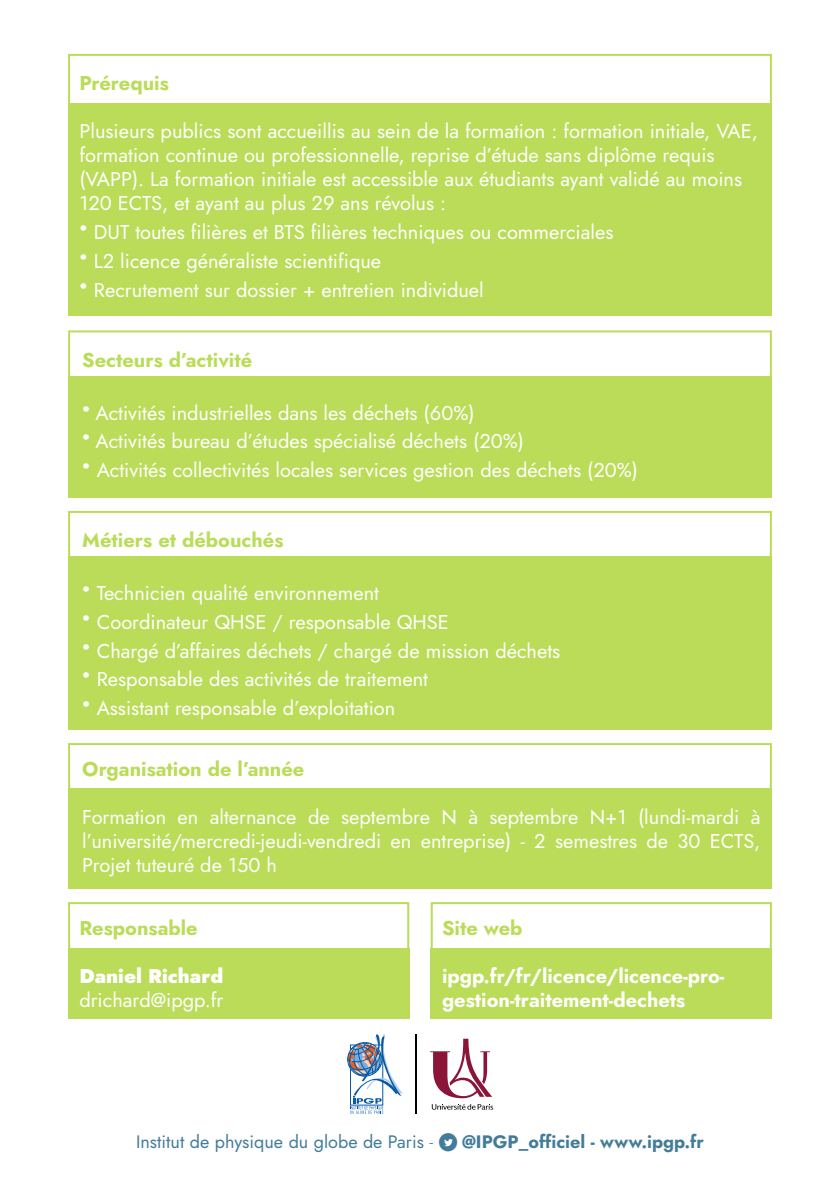
<style>
.page{position:relative;width:840px;height:1191px;background:#fff}
.page>*{position:absolute;margin:0;border:0;box-sizing:border-box;transform-origin:0 0}
.t1{font:20px/24px "Jost";color:#fff;text-align:justify}
.t2{font:700 20px "Jost";color:#badc58}
.t3{font:700 20px/24px "Jost";color:#fff}
.t4{font:900 20px "Jost";color:#fff}
.t5{font:18px "Jost";color:#437c99}
.s1{font-weight:900;font-size:24px}
.s2{font-weight:300}
.s3{font-family:"Social Media Circled"}
.s4{font-weight:700}
</style>
<div class="page">
<hr style="left:415px;top:1034px;width:1px;height:79px;background:#010202">
<svg style="left:431px;top:1104px;width:62px;height:5px"></svg>
<svg style="left:430px;top:1038px;width:62px;height:60px"></svg>
<svg style="left:347px;top:1034px;width:55px;height:79px"></svg>
<div style="left:68px;top:788px;width:703px;height:101px;background:#badc58"></div>
<div style="left:68px;top:947px;width:341px;height:71px;background:#badc58"></div>
<div style="left:430px;top:947px;width:341px;height:71px;background:#badc58"></div>
<div style="left:68px;top:376px;width:703px;height:121px;background:#badc58"></div>
<div style="left:68px;top:556px;width:703px;height:174px;background:#badc58"></div>
<div style="left:68px;top:743px;width:703px;height:53px;border:2px solid #badc58"></div>
<div style="left:68px;top:902px;width:341px;height:66px;border:2px solid #badc58"></div>
<div style="left:430px;top:902px;width:341px;height:66px;border:2px solid #badc58"></div>
<div style="left:68px;top:330px;width:703px;height:67px;border:2px solid #badc58"></div>
<div style="left:68px;top:511px;width:703px;height:66px;border:2px solid #badc58"></div>
<div style="left:68px;top:103px;width:703px;height:213px;background:#badc58"></div>
<div style="left:68px;top:54px;width:703px;height:53px;border:2px solid #badc58"></div>
<p class="t2" style="left:79px;top:69px;width:91px">Prérequis</p>
<p class="t1" style="left:79px;top:119px;width:679px;text-align:left">Plusieurs publics sont accueillis au sein de la formation : formation initiale, VAE, formation continue ou professionnelle, reprise d’étude sans diplôme requis (VAPP). La formation initiale est accessible aux étudiants ayant validé au moins 120 ECTS, et ayant au plus 29 ans révolus :</p>
<p class="t1" style="left:79px;top:220px;width:535px"><span class="s1">•</span> DUT toutes filières et BTS filières techniques ou commerciales</p>
<p class="t1" style="left:79px;top:249px;width:303px"><span class="s1">•</span> L2 licence généraliste scientifique</p>
<p class="t1" style="left:79px;top:278px;width:405px"><span class="s1">•</span> Recrutement sur dossier + entretien individuel</p>
<p class="t2" style="left:82px;top:346px;width:171px">Secteurs d’activité</p>
<p class="t1" style="left:82px;top:401px;width:393px"><span class="s1">•</span> Activités industrielles dans les déchets (60%)</p>
<p class="t1" style="left:82px;top:429px;width:443px"><span class="s1">•</span> Activités bureau d’études spécialisé déchets (20%)</p>
<p class="t1" style="left:82px;top:458px;width:557px"><span class="s1">•</span> Activités collectivités locales services gestion des déchets (20%)</p>
<p class="t2" style="left:82px;top:526px;width:202px">Métiers et débouchés</p>
<p class="t1" style="left:82px;top:581px;width:298px"><span class="s1">•</span> Technicien qualité environnement</p>
<p class="t1" style="left:82px;top:610px;width:368px"><span class="s1">•</span> Coordinateur QHSE / responsable QHSE</p>
<p class="t1" style="left:82px;top:639px;width:479px"><span class="s1">•</span> Chargé d’affaires déchets / chargé de mission déchets</p>
<p class="t1" style="left:82px;top:667px;width:347px"><span class="s1">•</span> Responsable des activités de traitement</p>
<p class="t1" style="left:82px;top:696px;width:314px"><span class="s1">•</span> Assistant responsable d’exploitation</p>
<p class="t2" style="left:82px;top:754px;width:223px">Organisation de l’année</p>
<p class="t1" style="left:82px;top:804px;width:679px">Formation en alternance de septembre N à septembre N+1 (lundi-mardi à l’université/mercredi-jeudi-vendredi en entreprise) - 2 semestres de 30 ECTS, Projet tuteuré de 150 h</p>
<p class="t2" style="left:79px;top:913px;width:120px">Responsable</p>
<p class="t4" style="left:79px;top:961px;width:145px">Daniel Richard</p>
<p class="t1" style="left:79px;top:987px;width:145px">drichard@ipgp.fr</p>
<p class="t2" style="left:442px;top:913px;width:82px">Site web</p>
<p class="t3" style="left:442px;top:963px;width:284px">ipgp.fr/fr/licence/licence-pro&shy;gestion-traitement-dechets</p>
<p class="t5" style="left:136px;top:1129px;width:569px">Institut de physique du globe de Paris <span class="s2">-</span> <span class="s3">D</span> <span class="s4">@IPGP_officiel - www.ipgp.fr</span></p>
</div>
